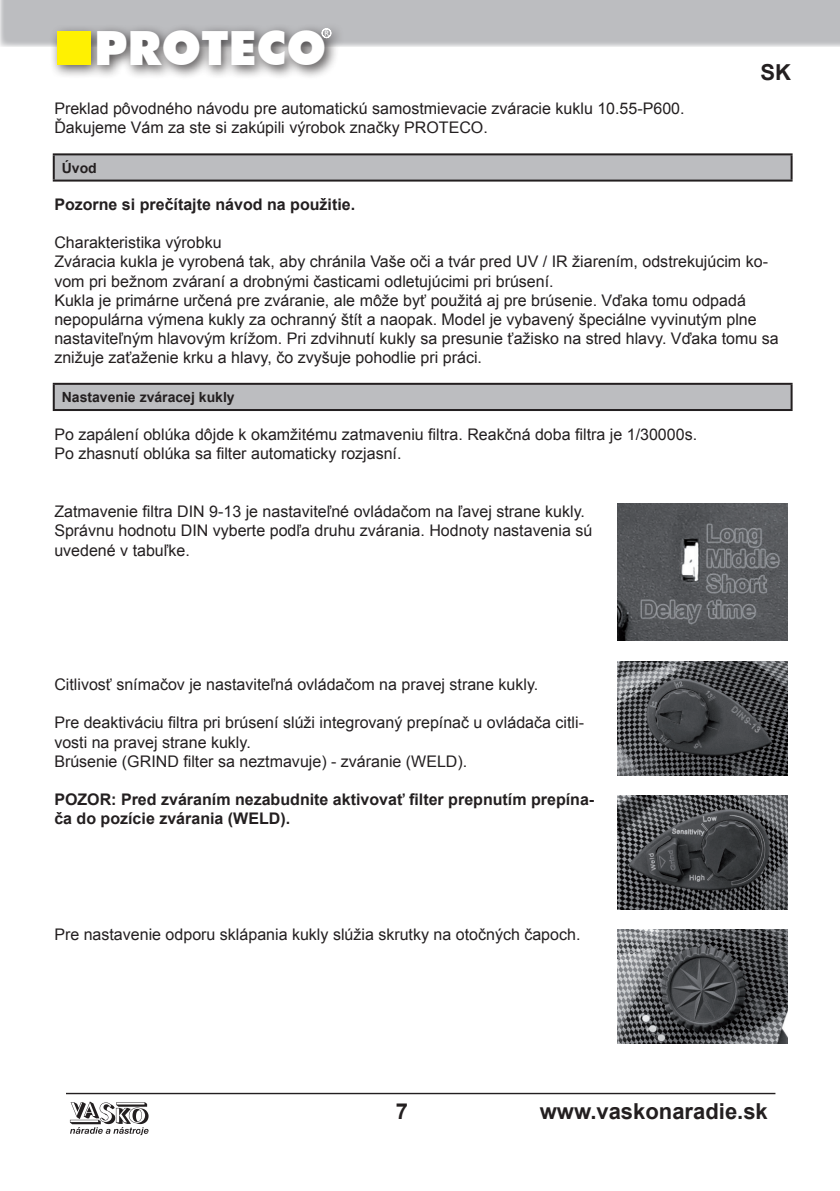
<style>
.page{position:relative;width:840px;height:1191px;background:#fff}
.page>*{position:absolute;margin:0;border:0;box-sizing:border-box;transform-origin:0 0}
.t1{font:900 47.2px "Futura BT";color:#fff}
.t2{font:700 22px "Arial";color:#231f20}
.t3{font:16px/19.2px "Arial";color:#231f20}
.t4{font:700 16px/19.2px "Arial";color:#231f20}
.t5{font:700 14px "Arial";color:#231f20}
.t6{font:7.8px "Humanist 521 BT";color:#fff}
</style>
<div class="page">
<div style="left:0;top:0;width:839px;height:46px;background:#bcbdc0"></div>
<hr style="left:66px;top:1092px;width:709px;height:2px;background:#231f20">
<div style="left:49px;top:22px;width:295px;height:58px;background:#231f20;opacity:.75"></div>
<div style="left:57px;top:32px;width:34px;height:33px;background:#fff101"></div>
<svg style="left:321px;top:28px;width:10px;height:10px"></svg>
<svg style="left:70px;top:1101px;width:78px;height:34px"></svg>
<div style="left:54px;top:154px;width:737px;height:27px;background:#bcbdc0"></div>
<hr style="left:53px;top:153px;width:739px;height:2px;background:#231f20">
<hr style="left:53px;top:155px;width:2px;height:25px;background:#231f20">
<hr style="left:790px;top:155px;width:2px;height:25px;background:#231f20">
<hr style="left:53px;top:180px;width:739px;height:2px;background:#231f20">
<div style="left:54px;top:384px;width:737px;height:26px;background:#bcbdc0"></div>
<hr style="left:53px;top:383px;width:739px;height:2px;background:#231f20">
<hr style="left:53px;top:385px;width:2px;height:24px;background:#231f20">
<hr style="left:790px;top:385px;width:2px;height:24px;background:#231f20">
<hr style="left:53px;top:409px;width:739px;height:2px;background:#231f20">
<img style="left:617px;top:796px;width:170px;height:113px">
<img style="left:617px;top:661px;width:170px;height:114px">
<img style="left:617px;top:503px;width:170px;height:138px">
<img style="left:617px;top:930px;width:170px;height:113px">
<p class="t6" style="left:324px;top:28px;width:6px">R</p>
<h1 class="t1" style="left:94px;top:20px;width:234px">PROTECO</h1>
<p class="t3" style="left:54px;top:99px;width:631px">Preklad pôvodného návodu pre automatickú samostmievacie zváracie kuklu 10.55-P600.<br>Ďakujeme Vám za ste si zakúpili výrobok značky PROTECO.</p>
<p class="t5" style="left:62px;top:158px;width:36px">Úvod</p>
<h2 class="t2" style="left:760px;top:57px;width:32px">SK</h2>
<p class="t4" style="left:54px;top:195px;width:302px">Pozorne si prečítajte návod na použitie.</p>
<p class="t3" style="left:54px;top:233px;width:725px">Charakteristika výrobku<br>Zváracia kukla je vyrobená tak, aby chránila Vaše oči a tvár pred UV / IR žiarením, odstrekujúcim ko&shy;vom pri bežnom zváraní a drobnými časticami odletujúcimi pri brúsení.<br>Kukla je primárne určená pre zváranie, ale môže byť použitá aj pre brúsenie. Vďaka tomu odpadá nepopulárna výmena kukly za ochranný štít a naopak. Model je vybavený špeciálne vyvinutým plne nastaviteľným hlavovým krížom. Pri zdvihnutí kukly sa presunie ťažisko na stred hlavy. Vďaka tomu sa znižuje zaťaženie krku a hlavy, čo zvyšuje pohodlie pri práci.</p>
<p class="t5" style="left:62px;top:388px;width:174px">Nastavenie zváracej kukly</p>
<p class="t3" style="left:54px;top:425px;width:644px">Po zapálení oblúka dôjde k okamžitému zatmaveniu filtra. Reakčná doba filtra je 1/30000s.<br>Po zhasnutí oblúka sa filter automaticky rozjasní.</p>
<p class="t3" style="left:54px;top:502px;width:539px">Zatmavenie filtra DIN 9-13 je nastaviteľné ovládačom na ľavej strane kukly.<br>Správnu hodnotu DIN vyberte podľa druhu zvárania. Hodnoty nastavenia sú uvedené v tabuľke.</p>
<p class="t3" style="left:54px;top:675px;width:485px">Citlivosť snímačov je nastaviteľná ovládačom na pravej strane kukly.</p>
<p class="t3" style="left:54px;top:713px;width:531px">Pre deaktiváciu filtra pri brúsení slúži integrovaný prepínač u ovládača citli&shy;vosti na pravej strane kukly.<br>Brúsenie (GRIND filter sa neztmavuje) - zváranie (WELD).</p>
<p class="t4" style="left:54px;top:790px;width:541px">POZOR: Pred zváraním nezabudnite aktivovať filter prepnutím prepína&shy;ča do pozície zvárania (WELD).</p>
<p class="t3" style="left:54px;top:924px;width:527px">Pre nastavenie odporu sklápania kukly slúžia skrutky na otočných čapoch.</p>
<h2 class="t2" style="left:395px;top:1096px;width:14px">7</h2>
<h2 class="t2" style="left:539px;top:1096px;width:229px">www.vaskonaradie.sk</h2>
</div>
